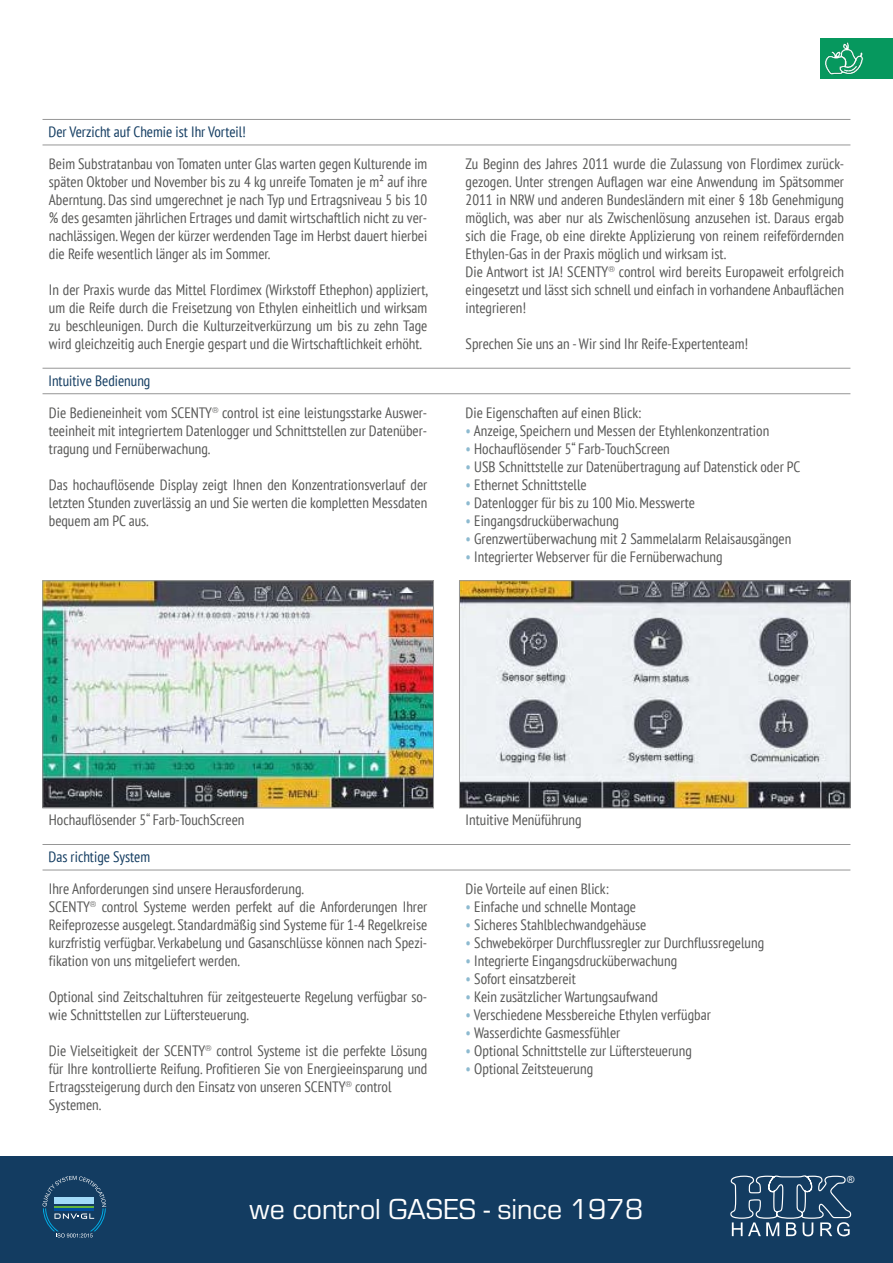
<style>
.page{position:relative;width:893px;height:1263px;background:#fff}
.page>*{position:absolute;margin:0;border:0;box-sizing:border-box;transform-origin:0 0}
.t1{font:30px "Eurostile";color:#fff}
.Textblock_Fließtext{font:condensed 15px/18px "PT Sans";color:#575756;text-align:justify}
.Textblock_Aufzählung{font:condensed 15px "PT Sans";color:#575756}
.Textblock_Überschrift{font:condensed 15px "PT Sans";color:#133c61}
.t2{font:9.9px "Arial";color:#fff}
.s1{color:#8dbad0}
</style>
<div class="page">
<div style="left:0;top:1157px;width:893px;height:106px;background:#133c61"></div>
<svg style="left:43px;top:1176px;width:63px;height:62px"></svg>
<svg style="left:730px;top:1175px;width:122px;height:61px"></svg>
<div style="left:821px;top:38px;width:72px;height:41px;background:#06985e"></div>
<hr style="left:43px;top:119px;width:807px;height:1px;background:#969696">
<hr style="left:43px;top:145px;width:807px;height:1px;background:#969696">
<hr style="left:43px;top:368px;width:807px;height:1px;background:#969696">
<hr style="left:43px;top:393px;width:807px;height:1px;background:#969696">
<img style="left:45px;top:582px;width:387px;height:224px">
<div style="left:43px;top:580px;width:391px;height:228px;border:1px solid #969696"></div>
<img style="left:461px;top:582px;width:387px;height:224px">
<div style="left:459px;top:580px;width:391px;height:228px;border:1px solid #969696"></div>
<img style="left:825px;top:43px;width:38px;height:31px">
<hr style="left:43px;top:844px;width:807px;height:1px;background:#969696">
<hr style="left:43px;top:870px;width:807px;height:1px;background:#969696">
<p class="Textblock_Überschrift" style="left:49px;top:122px;width:199px">Der Verzicht auf Chemie ist Ihr Vorteil!</p>
<p class="Textblock_Fließtext" style="left:49px;top:154px;width:380px">Beim Substratanbau von Tomaten unter Glas warten gegen Kulturende im späten Oktober und November bis zu 4 kg unreife Tomaten je m² auf ihre Aberntung. Das sind umgerechnet je nach Typ und Ertragsniveau 5 bis 10 % des gesamten jährlichen Ertrages und damit wirtschaftlich nicht zu ver&shy;nachlässigen. Wegen der kürzer werdenden Tage im Herbst dauert hierbei die Reife wesentlich länger als im Sommer.</p>
<p class="Textblock_Fließtext" style="left:49px;top:280px;width:381px">In der Praxis wurde das Mittel Flordimex (Wirkstoff Ethephon) appliziert, um die Reife durch die Freisetzung von Ethylen einheitlich und wirksam zu beschleunigen. Durch die Kulturzeitverkürzung um bis zu zehn Tage wird gleichzeitig auch Energie gespart und die Wirtschaftlichkeit erhöht.</p>
<p class="Textblock_Überschrift" style="left:49px;top:371px;width:103px">Intuitive Bedienung</p>
<p class="Textblock_Fließtext" style="left:49px;top:403px;width:380px">Die Bedieneinheit vom SCENTY<sup>®</sup> control ist eine leistungsstarke Auswer&shy;teeinheit mit integriertem Datenlogger und Schnittstellen zur Datenüber&shy;tragung und Fernüberwachung.</p>
<p class="Textblock_Fließtext" style="left:49px;top:475px;width:380px">Das hochauflösende Display zeigt Ihnen den Konzentrationsverlauf der letzten Stunden zuverlässig an und Sie werten die kompletten Messdaten bequem am PC aus.</p>
<p class="Textblock_Fließtext" style="left:466px;top:154px;width:380px">Zu Beginn des Jahres 2011 wurde die Zulassung von Flordimex zurück&shy;gezogen. Unter strengen Auflagen war eine Anwendung im Spätsommer 2011 in NRW und anderen Bundesländern mit einer § 18b Genehmigung möglich, was aber nur als Zwischenlösung anzusehen ist. Daraus ergab sich die Frage, ob eine direkte Applizierung von reinem reifefördernden Ethylen-Gas in der Praxis möglich und wirksam ist.</p>
<p class="Textblock_Fließtext" style="left:466px;top:262px;width:380px">Die Antwort ist JA! SCENTY<sup>®</sup> control wird bereits Europaweit erfolgreich eingesetzt und lässt sich schnell und einfach in vorhandene Anbauflächen integrieren!</p>
<p class="Textblock_Fließtext" style="left:466px;top:334px;width:284px">Sprechen Sie uns an - Wir sind Ihr Reife-Expertenteam!</p>
<p class="Textblock_Aufzählung" style="left:466px;top:403px;width:177px">Die Eigenschaften auf einen Blick:</p>
<p class="Textblock_Aufzählung" style="left:466px;top:421px;width:305px"><span class="s1">•</span> Anzeige, Speichern und Messen der Etyhlenkonzentration</p>
<p class="Textblock_Aufzählung" style="left:466px;top:439px;width:206px"><span class="s1">•</span> Hochauflösender 5“ Farb-TouchScreen</p>
<p class="Textblock_Aufzählung" style="left:466px;top:457px;width:336px"><span class="s1">•</span> USB Schnittstelle zur Datenübertragung auf Datenstick oder PC</p>
<p class="Textblock_Aufzählung" style="left:466px;top:475px;width:123px"><span class="s1">•</span> Ethernet Schnittstelle</p>
<p class="Textblock_Aufzählung" style="left:466px;top:493px;width:231px"><span class="s1">•</span> Datenlogger für bis zu 100 Mio. Messwerte</p>
<p class="Textblock_Aufzählung" style="left:466px;top:511px;width:155px"><span class="s1">•</span> Eingangsdrucküberwachung</p>
<p class="Textblock_Aufzählung" style="left:466px;top:529px;width:327px"><span class="s1">•</span> Grenzwertüberwachung mit 2 Sammelalarm Relaisausgängen</p>
<p class="Textblock_Aufzählung" style="left:466px;top:547px;width:259px"><span class="s1">•</span> Integrierter Webserver für die Fernüberwachung</p>
<p class="Textblock_Aufzählung" style="left:49px;top:810px;width:197px">Hochauflösender 5“ Farb-TouchScreen</p>
<p class="Textblock_Fließtext" style="left:466px;top:810px;width:118px">Intuitive Menüführung</p>
<p class="Textblock_Überschrift" style="left:49px;top:847px;width:103px">Das richtige System</p>
<p class="Textblock_Fließtext" style="left:49px;top:879px;width:257px">Ihre Anforderungen sind unsere Herausforderung.</p>
<p class="Textblock_Fließtext" style="left:49px;top:897px;width:380px">SCENTY<sup>®</sup> control Systeme werden perfekt auf die Anforderungen Ihrer Reifeprozesse ausgelegt. Standardmäßig sind Systeme für 1-4 Regelkreise kurzfristig verfügbar. Verkabelung und Gasanschlüsse können nach Spezi&shy;fikation von uns mitgeliefert werden.</p>
<p class="Textblock_Fließtext" style="left:49px;top:987px;width:380px">Optional sind Zeitschaltuhren für zeitgesteuerte Regelung verfügbar so&shy;wie Schnittstellen zur Lüftersteuerung.</p>
<p class="Textblock_Fließtext" style="left:49px;top:1041px;width:380px">Die Vielseitigkeit der SCENTY<sup>®</sup> control Systeme ist die perfekte Lösung für Ihre kontrollierte Reifung. Profitieren Sie von Energieeinsparung und Ertragssteigerung durch den Einsatz von unseren SCENTY<sup>®</sup> control</p>
<p class="Textblock_Fließtext" style="left:49px;top:1095px;width:54px">Systemen.</p>
<p class="Textblock_Aufzählung" style="left:466px;top:879px;width:145px">Die Vorteile auf einen Blick:</p>
<p class="Textblock_Aufzählung" style="left:466px;top:897px;width:172px"><span class="s1">•</span> Einfache und schnelle Montage</p>
<p class="Textblock_Aufzählung" style="left:466px;top:915px;width:182px"><span class="s1">•</span> Sicheres Stahlblechwandgehäuse</p>
<p class="Textblock_Aufzählung" style="left:466px;top:933px;width:300px"><span class="s1">•</span> Schwebekörper Durchflussregler zur Durchflussregelung</p>
<p class="Textblock_Aufzählung" style="left:466px;top:951px;width:213px"><span class="s1">•</span> Integrierte Eingangsdrucküberwachung</p>
<p class="Textblock_Aufzählung" style="left:466px;top:969px;width:112px"><span class="s1">•</span> Sofort einsatzbereit</p>
<p class="Textblock_Aufzählung" style="left:466px;top:987px;width:194px"><span class="s1">•</span> Kein zusätzlicher Wartungsaufwand</p>
<p class="Textblock_Aufzählung" style="left:466px;top:1005px;width:247px"><span class="s1">•</span> Verschiedene Messbereiche Ethylen verfügbar</p>
<p class="Textblock_Aufzählung" style="left:466px;top:1023px;width:156px"><span class="s1">•</span> Wasserdichte Gasmessfühler</p>
<p class="Textblock_Aufzählung" style="left:466px;top:1041px;width:228px"><span class="s1">•</span> Optional Schnittstelle zur Lüftersteuerung</p>
<p class="Textblock_Aufzählung" style="left:466px;top:1059px;width:129px"><span class="s1">•</span> Optional Zeitsteuerung</p>
<p class="t1" style="left:250px;top:1189px;width:395px">we control GASES - since 1978</p>
<p class="t2" style="left:847px;top:1173px;width:9px">®</p>
</div>
